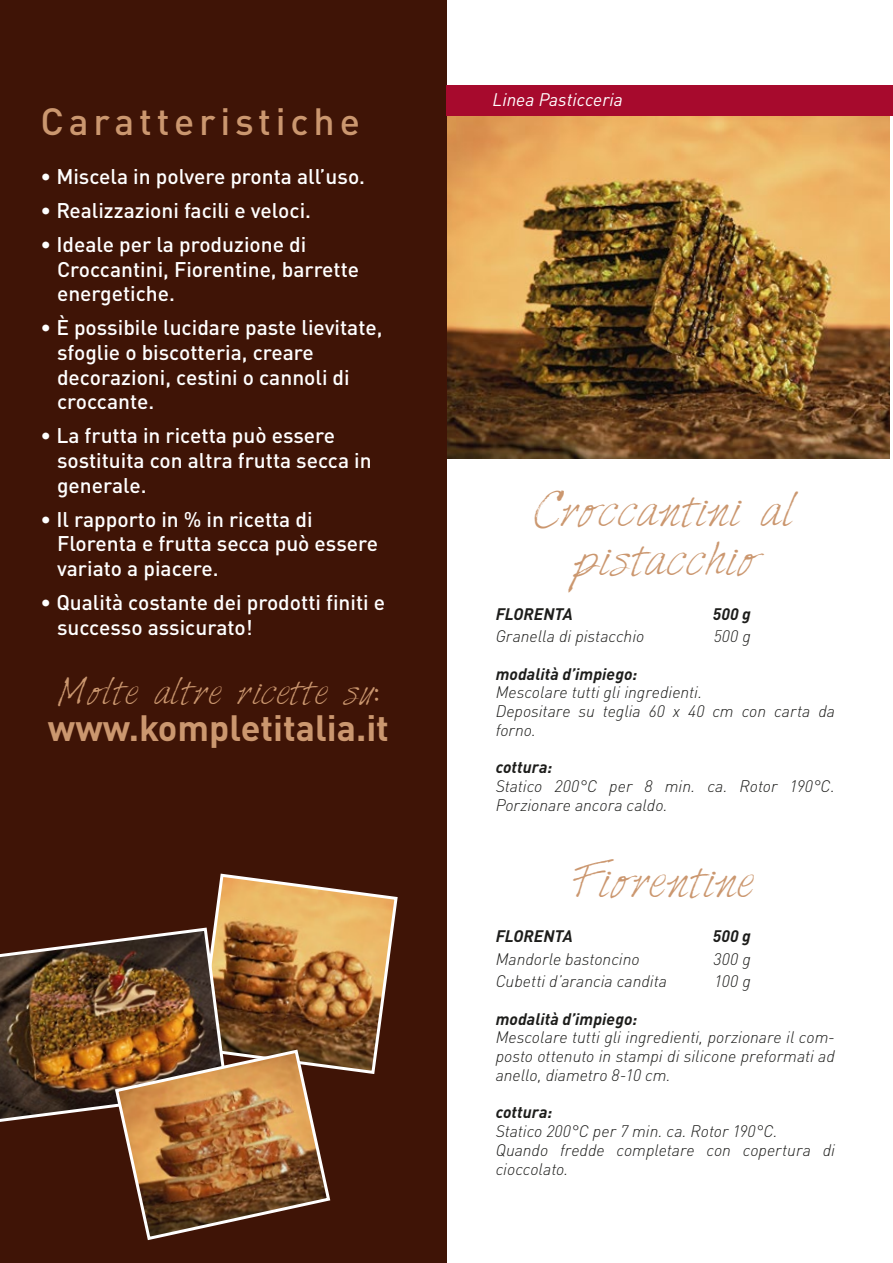
<style>
.page{position:relative;width:893px;height:1263px;background:#fff}
.page>*{position:absolute;margin:0;border:0;box-sizing:border-box;transform-origin:0 0}
.t1{font:40.5px/48.6px "Harabara Hand";color:#cb976f;text-align:center}
.t2{font:500 37.5px "DIN Pro";letter-spacing:.13em;color:#cb976f}
.t3{font:700 36.15px "DIN Pro";color:#cb976f}
.t4{font:31.65px "Harabara Hand";color:#cb976f}
.t5{font:500 21px/24.8px "DIN Pro";color:#fff}
.t6{font:italic 18px "DIN Pro";color:#fff}
.t7{font:italic 300 16.5px/18.8px "DIN Pro";color:#1d1d1b}
.t8{font:italic 700 16.5px "DIN Pro";color:#1d1d1b}
</style>
<div class="page">
<img style="left:446px;top:115px;width:444px;height:344px">
<div style="left:0;top:0;width:446px;height:1263px;background:#3f1406"></div>
<img style="left:0;top:939px;width:113px;height:183px">
<div style="left:446px;top:85px;width:447px;height:30px;background:#a70a2d"></div>
<img style="left:113px;top:873px;width:285px;height:367px">
<h2 class="t2" style="left:41px;top:91px;width:321px">Caratteristiche</h2>
<p class="t5" style="left:41px;top:162px;width:326px">• Miscela in polvere pronta all’uso.</p>
<p class="t5" style="left:41px;top:196px;width:272px">• Realizzazioni facili e veloci.</p>
<p class="t5" style="left:57px;top:230px;width:304px;text-indent:-17px">• Ideale per la produzione di<br>Croccantini, Fiorentine, barrette energetiche.</p>
<p class="t5" style="left:57px;top:313px;width:327px;text-indent:-17px">• È possibile lucidare paste lievitate, sfoglie o biscotteria, creare decorazioni, cestini o cannoli di croccante.</p>
<p class="t5" style="left:57px;top:421px;width:316px;text-indent:-17px">• La frutta in ricetta può essere sostituita con altra frutta secca in generale.</p>
<p class="t5" style="left:57px;top:504px;width:322px;text-indent:-17px">• Il rapporto in % in ricetta di<br>Florenta e frutta secca può essere variato a piacere.</p>
<p class="t5" style="left:57px;top:587px;width:330px;text-indent:-17px">• Qualità costante dei prodotti finiti e successo assicurato!</p>
<h3 class="t4" style="left:58px;top:674px;width:322px">Molte altre ricette su:</h3>
<h3 class="t3" style="left:48px;top:698px;width:343px">www.kompletitalia.it</h3>
<p class="t6" style="left:492px;top:86px;width:132px">Linea Pasticceria</p>
<h1 class="t1" style="left:535px;top:488px;width:263px">Croccantini al pistacchio</h1>
<p class="t8" style="left:496px;top:600px;width:79px">FLORENTA</p>
<p class="t8" style="left:713px;top:600px;width:39px">500 g</p>
<p class="t7" style="left:496px;top:625px;width:150px">Granella di pistacchio</p>
<p class="t7" style="left:714px;top:625px;width:39px">500 g</p>
<p class="t8" style="left:496px;top:660px;width:143px">modalità d’impiego:</p>
<p class="t7" style="left:496px;top:682px;width:341px">Mescolare tutti gli ingredienti.<br>Depositare su teglia 60 x 40 cm con carta da forno.</p>
<p class="t8" style="left:496px;top:754px;width:58px">cottura:</p>
<p class="t7" style="left:496px;top:775px;width:341px">Statico 200°C per 8 min. ca. Rotor 190°C.<br>Porzionare ancora caldo.</p>
<h1 class="t1" style="left:576px;top:859px;width:180px">Fiorentine</h1>
<p class="t8" style="left:496px;top:922px;width:79px">FLORENTA</p>
<p class="t8" style="left:713px;top:922px;width:39px">500 g</p>
<p class="t7" style="left:496px;top:948px;width:146px">Mandorle bastoncino</p>
<p class="t7" style="left:713px;top:948px;width:39px">300 g</p>
<p class="t7" style="left:496px;top:970px;width:173px">Cubetti d’arancia candita</p>
<p class="t7" style="left:714px;top:970px;width:38px">100 g</p>
<p class="t8" style="left:496px;top:1005px;width:143px">modalità d’impiego:</p>
<p class="t7" style="left:496px;top:1027px;width:341px;text-align:justify">Mescolare tutti gli ingredienti, porzionare il com&shy;posto ottenuto in stampi di silicone preformati ad anello, diametro 8-10 cm.</p>
<p class="t8" style="left:496px;top:1099px;width:58px">cottura:</p>
<p class="t7" style="left:496px;top:1120px;width:341px">Statico 200°C per 7 min. ca. Rotor 190°C.<br>Quando fredde completare con copertura di cioccolato.</p>
</div>
